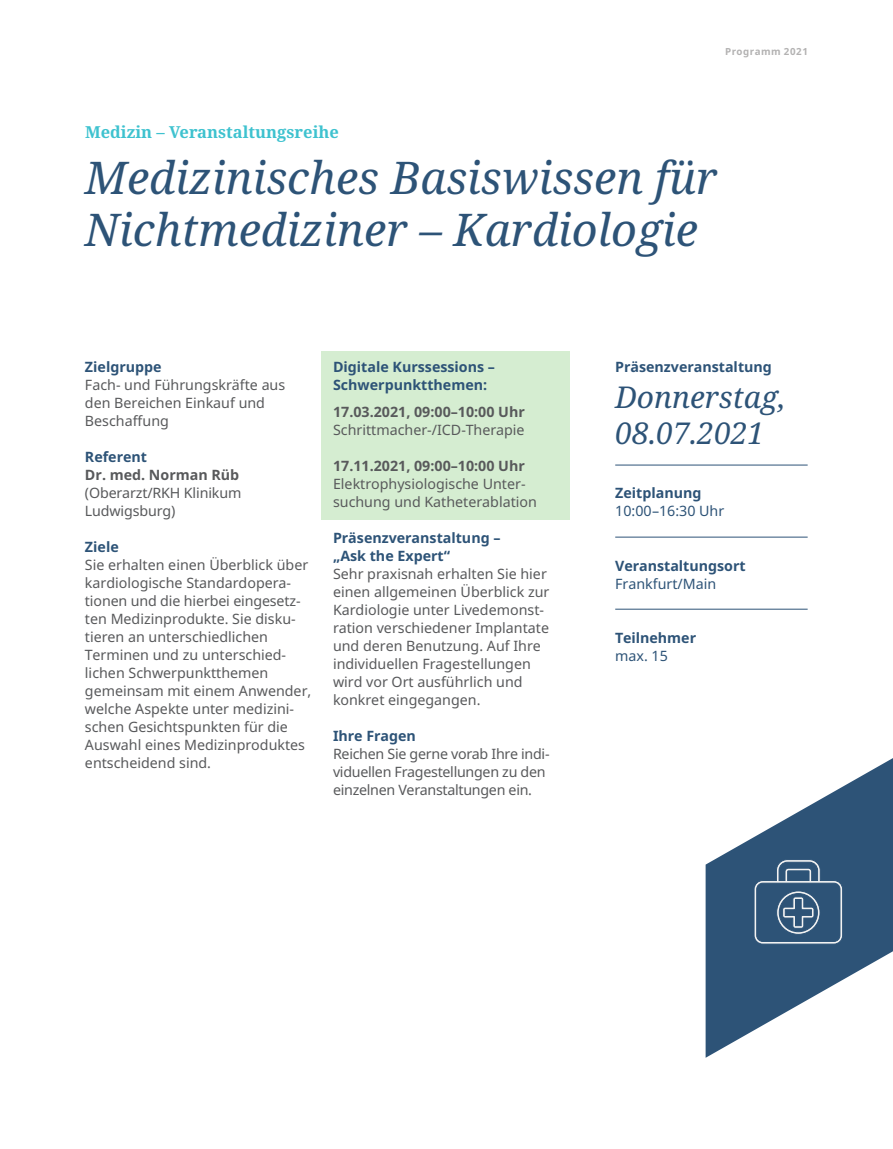
<style>
.page{position:relative;width:893px;height:1149px;background:#fff}
.page>*{position:absolute;margin:0;border:0;box-sizing:border-box;transform-origin:0 0}
.t1{font:italic 45px/52.5px "Noto Serif";color:#2d5377}
.t2{font:italic 30px/36px "Noto Serif";color:#2d5377}
.t3{font:700 16.5px "Noto Serif";color:#3ec2cf}
.t4{font:14.25px/18px "Noto Sans";color:#58595b}
.t5{font:700 14.25px/18px "Noto Sans";color:#2d5377}
.t6{font:14.25px/18px "Noto Sans";letter-spacing:-.02em;color:#58595b}
.t7{font:700 14.25px "Noto Sans";color:#58595b}
.t8{font:14.25px "Noto Sans";color:#2d5377}
.t9{font:700 9.75px "Noto Sans";letter-spacing:.05em;color:#b3b2b2}
</style>
<div class="page">
<div style="left:322px;top:351px;width:248px;height:168px;background:#d5edd1"></div>
<svg style="left:706px;top:758px;width:187px;height:299px;fill:#2d5377"></svg>
<hr style="left:615px;top:464px;width:193px;height:1px;background:#2d5377">
<hr style="left:615px;top:536px;width:193px;height:1px;background:#2d5377">
<hr style="left:615px;top:608px;width:193px;height:1px;background:#2d5377">
<svg style="left:754px;top:858px;width:89px;height:86px"></svg>
<p class="t9" style="left:725px;top:45px;width:84px">Programm 2021</p>
<p class="t3" style="left:85px;top:120px;width:255px">Medizin – Veranstaltungsreihe</p>
<h1 class="t1" style="left:85px;top:149px;width:634px">Medizinisches Basiswissen für<br>Nichtmediziner – Kardiologie</h1>
<p class="t5" style="left:85px;top:357px;width:78px">Zielgruppe</p>
<p class="t4" style="left:85px;top:375px;width:202px">Fach- und Führungskräfte aus den Bereichen Einkauf und<br>Beschaffung</p>
<p class="t5" style="left:85px;top:447px;width:64px">Referent</p>
<p class="t7" style="left:85px;top:465px;width:156px">Dr. med. Norman Rüb</p>
<p class="t4" style="left:85px;top:483px;width:158px">(Oberarzt/RKH Klinikum<br>Ludwigsburg)</p>
<p class="t5" style="left:85px;top:537px;width:35px">Ziele</p>
<p class="t4" style="left:85px;top:555px;width:228px">Sie erhalten einen Überblick über kardiologische Standardopera&shy;tionen und die hierbei eingesetz&shy;ten Medizinprodukte. Sie disku&shy;tieren an unterschiedlichen<br>Terminen und zu unterschied&shy;lichen Schwerpunktthemen gemeinsam mit einem Anwender, welche Aspekte unter medizini&shy;schen Gesichtspunkten für die<br>Auswahl eines Medizinproduktes entscheidend sind.</p>
<p class="t5" style="left:333px;top:357px;width:164px">Digitale Kurssessions –<br>Schwerpunktthemen:</p>
<p class="t7" style="left:333px;top:402px;width:193px">17.03.2021, 09:00–10:00 Uhr</p>
<p class="t4" style="left:333px;top:420px;width:193px">Schrittmacher-/ICD-Therapie</p>
<p class="t7" style="left:333px;top:456px;width:193px">17.11.2021, 09:00–10:00 Uhr</p>
<p class="t4" style="left:333px;top:474px;width:205px">Elektrophysiologische Unter&shy;suchung und Katheterablation</p>
<p class="t5" style="left:333px;top:528px;width:169px">Präsenzveranstaltung – „Ask the Expert“</p>
<p class="t4" style="left:333px;top:564px;width:218px">Sehr praxisnah erhalten Sie hier einen allgemeinen Überblick zur<br>Kardiologie unter Livedemonst&shy;ration verschiedener Implantate und deren Benutzung. Auf Ihre individuellen Fragestellungen wird vor Ort ausführlich und konkret eingegangen.</p>
<p class="t5" style="left:333px;top:726px;width:84px">Ihre Fragen</p>
<p class="t6" style="left:333px;top:744px;width:218px">Reichen Sie gerne vorab Ihre indi&shy;viduellen Fragestellungen zu den einzelnen Veranstaltungen ein.</p>
<p class="t5" style="left:615px;top:357px;width:158px">Präsenzveranstaltung</p>
<h2 class="t2" style="left:615px;top:378px;width:172px">Donnerstag,<br>08.07.2021</h2>
<p class="t5" style="left:615px;top:484px;width:88px">Zeitplanung</p>
<p class="t8" style="left:615px;top:501px;width:111px">10:00–16:30 Uhr</p>
<p class="t5" style="left:615px;top:556px;width:132px">Veranstaltungsort</p>
<p class="t8" style="left:615px;top:573px;width:102px">Frankfurt/Main</p>
<p class="t5" style="left:615px;top:628px;width:82px">Teilnehmer</p>
<p class="t8" style="left:615px;top:645px;width:54px">max. 15</p>
</div>
